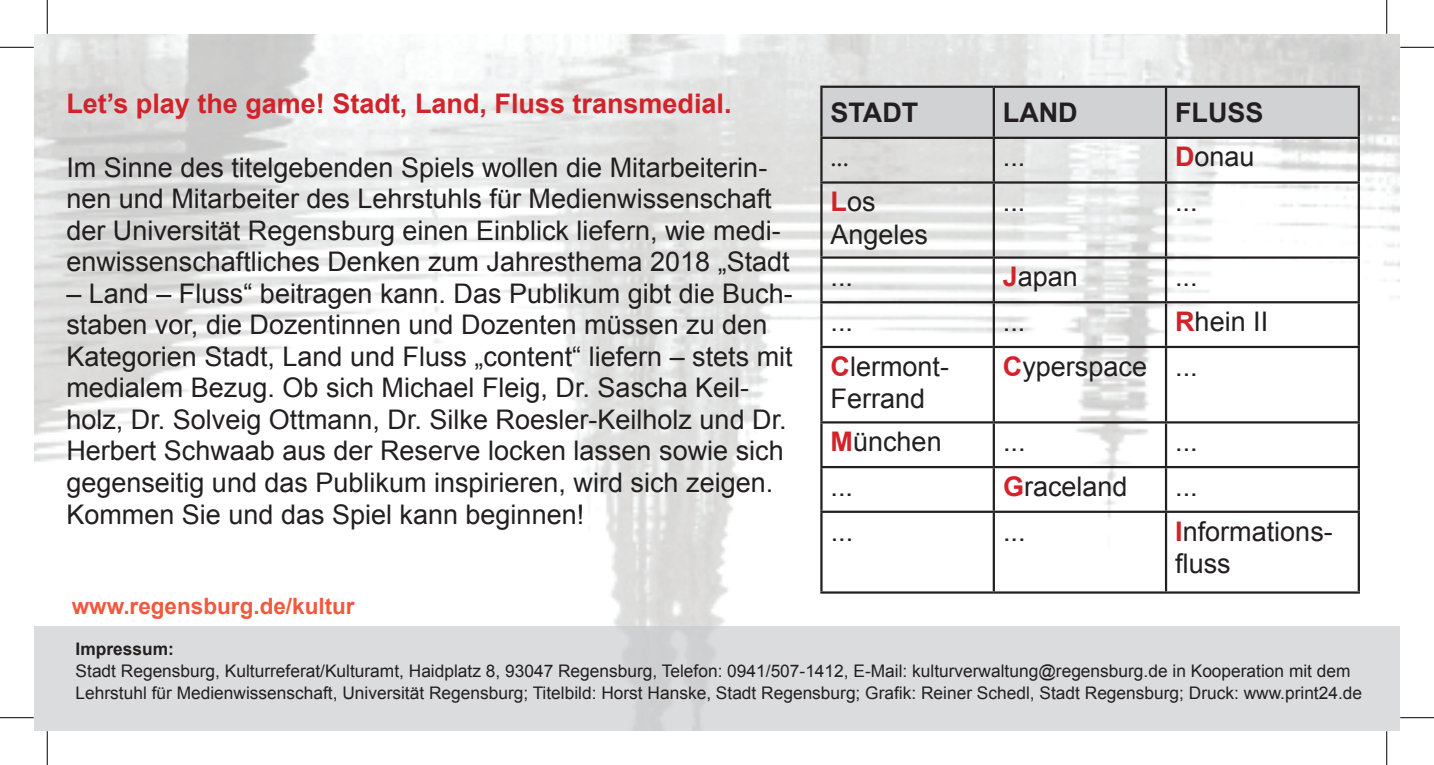
<style>
.page{position:relative;width:1434px;height:765px;background:#fff}
.page>*{position:absolute;margin:0;border:0;box-sizing:border-box;transform-origin:0 0}
.t1{font:27px/31.5px "Arial";color:#231f20}
.t2{font:700 27px "Arial";color:#d1232a}
.t3{font:700 27px "Arial";color:#231f20}
.t4{font:27px "Minion Pro";color:#231f20}
.t5{font:700 22.5px "Arial";color:#f0593e}
.t6{font:17.32px/21.6px "Arial";color:#231f20}
.t7{font:700 17.32px "Arial";color:#231f20}
.s1{font-weight:700;color:#d1232a}
</style>
<div class="page">
<img style="left:34px;top:34px;width:1365px;height:591px">
<div style="left:34px;top:625px;width:1365px;height:105px;background:#dbdcdd"></div>
<div style="left:823px;top:88px;width:535px;height:49px;background:#d1d2d4"></div>
<hr style="left:820px;top:86px;width:174px;height:2px;background:#231f20">
<hr style="left:820px;top:88px;width:3px;height:49px;background:#231f20">
<hr style="left:994px;top:86px;width:172px;height:2px;background:#231f20">
<hr style="left:993px;top:88px;width:2px;height:49px;background:#231f20">
<hr style="left:1166px;top:86px;width:194px;height:2px;background:#231f20">
<hr style="left:1165px;top:88px;width:2px;height:49px;background:#231f20">
<hr style="left:1358px;top:88px;width:2px;height:49px;background:#231f20">
<hr style="left:820px;top:137px;width:174px;height:2px;background:#231f20">
<hr style="left:820px;top:139px;width:3px;height:42px;background:#231f20">
<hr style="left:994px;top:137px;width:172px;height:2px;background:#231f20">
<hr style="left:993px;top:139px;width:2px;height:42px;background:#231f20">
<hr style="left:1166px;top:137px;width:194px;height:2px;background:#231f20">
<hr style="left:1165px;top:139px;width:2px;height:42px;background:#231f20">
<hr style="left:1358px;top:139px;width:2px;height:42px;background:#231f20">
<hr style="left:820px;top:181px;width:174px;height:2px;background:#231f20">
<hr style="left:820px;top:183px;width:3px;height:73px;background:#231f20">
<hr style="left:994px;top:181px;width:172px;height:2px;background:#231f20">
<hr style="left:993px;top:183px;width:2px;height:73px;background:#231f20">
<hr style="left:1166px;top:181px;width:194px;height:2px;background:#231f20">
<hr style="left:1165px;top:183px;width:2px;height:73px;background:#231f20">
<hr style="left:1358px;top:183px;width:2px;height:73px;background:#231f20">
<hr style="left:820px;top:256px;width:174px;height:2px;background:#231f20">
<hr style="left:820px;top:258px;width:3px;height:43px;background:#231f20">
<hr style="left:994px;top:256px;width:172px;height:2px;background:#231f20">
<hr style="left:993px;top:258px;width:2px;height:43px;background:#231f20">
<hr style="left:1166px;top:256px;width:194px;height:2px;background:#231f20">
<hr style="left:1165px;top:258px;width:2px;height:43px;background:#231f20">
<hr style="left:1358px;top:258px;width:2px;height:43px;background:#231f20">
<hr style="left:820px;top:301px;width:174px;height:2px;background:#231f20">
<hr style="left:820px;top:303px;width:3px;height:42px;background:#231f20">
<hr style="left:994px;top:301px;width:172px;height:2px;background:#231f20">
<hr style="left:993px;top:303px;width:2px;height:42px;background:#231f20">
<hr style="left:1166px;top:301px;width:194px;height:2px;background:#231f20">
<hr style="left:1165px;top:303px;width:2px;height:42px;background:#231f20">
<hr style="left:1358px;top:303px;width:2px;height:42px;background:#231f20">
<hr style="left:820px;top:345px;width:174px;height:3px;background:#231f20">
<hr style="left:820px;top:348px;width:3px;height:73px;background:#231f20">
<hr style="left:994px;top:345px;width:172px;height:3px;background:#231f20">
<hr style="left:993px;top:348px;width:2px;height:73px;background:#231f20">
<hr style="left:1166px;top:345px;width:194px;height:3px;background:#231f20">
<hr style="left:1165px;top:348px;width:2px;height:73px;background:#231f20">
<hr style="left:1358px;top:348px;width:2px;height:73px;background:#231f20">
<hr style="left:820px;top:421px;width:174px;height:2px;background:#231f20">
<hr style="left:820px;top:423px;width:3px;height:42px;background:#231f20">
<hr style="left:994px;top:421px;width:172px;height:2px;background:#231f20">
<hr style="left:993px;top:423px;width:2px;height:42px;background:#231f20">
<hr style="left:1166px;top:421px;width:194px;height:2px;background:#231f20">
<hr style="left:1165px;top:423px;width:2px;height:42px;background:#231f20">
<hr style="left:1358px;top:423px;width:2px;height:42px;background:#231f20">
<hr style="left:820px;top:465px;width:174px;height:3px;background:#231f20">
<hr style="left:820px;top:468px;width:3px;height:42px;background:#231f20">
<hr style="left:994px;top:465px;width:172px;height:3px;background:#231f20">
<hr style="left:993px;top:468px;width:2px;height:42px;background:#231f20">
<hr style="left:1166px;top:465px;width:194px;height:3px;background:#231f20">
<hr style="left:1165px;top:468px;width:2px;height:42px;background:#231f20">
<hr style="left:1358px;top:468px;width:2px;height:42px;background:#231f20">
<hr style="left:820px;top:510px;width:174px;height:2px;background:#231f20">
<hr style="left:820px;top:512px;width:3px;height:79px;background:#231f20">
<hr style="left:994px;top:510px;width:172px;height:2px;background:#231f20">
<hr style="left:993px;top:512px;width:2px;height:79px;background:#231f20">
<hr style="left:1166px;top:510px;width:194px;height:2px;background:#231f20">
<hr style="left:1165px;top:512px;width:2px;height:79px;background:#231f20">
<hr style="left:1358px;top:512px;width:2px;height:79px;background:#231f20">
<hr style="left:820px;top:591px;width:174px;height:2px;background:#231f20">
<hr style="left:994px;top:591px;width:172px;height:2px;background:#231f20">
<hr style="left:1166px;top:591px;width:194px;height:2px;background:#231f20">
<hr style="left:0;top:47px;width:34px;height:1px;background:#000">
<hr style="left:1400px;top:47px;width:34px;height:1px;background:#000">
<hr style="left:0;top:717px;width:34px;height:1px;background:#000">
<hr style="left:1400px;top:717px;width:34px;height:1px;background:#000">
<hr style="left:47px;top:0;width:1px;height:34px;background:#000">
<hr style="left:47px;top:730px;width:1px;height:34px;background:#000">
<hr style="left:1386px;top:0;width:1px;height:34px;background:#000">
<hr style="left:1386px;top:730px;width:1px;height:34px;background:#000">
<p class="t2" style="left:66px;top:85px;width:667px">Let’s play the game! Stadt, Land, Fluss transmedial.</p>
<p class="t1" style="left:66px;top:151px;width:725px">Im Sinne des titelgebenden Spiels wollen die Mitarbeiterin&shy;nen und Mitarbeiter des Lehrstuhls für Medienwissenschaft der Universität Regensburg einen Einblick liefern, wie medi&shy;enwissenschaftliches Denken zum Jahresthema 2018 „Stadt</p>
<p class="t1" style="left:66px;top:277px;width:728px">– Land – Fluss“ beitragen kann. Das Publikum gibt die Buch&shy;staben vor, die Dozentinnen und Dozenten müssen zu den Kategorien Stadt, Land und Fluss „content“ liefern – stets mit medialem Bezug. Ob sich Michael Fleig, Dr. Sascha Keil&shy;holz, Dr. Solveig Ottmann, Dr. Silke Roesler-Keilholz und Dr.<br>Herbert Schwaab aus der Reserve locken lassen sowie sich gegenseitig und das Publikum inspirieren, wird sich zeigen.<br>Kommen Sie und das Spiel kann beginnen!</p>
<p class="t5" style="left:72px;top:590px;width:284px">www.regensburg.de/kultur</p>
<p class="t3" style="left:830px;top:93px;width:89px">STADT</p>
<p class="t3" style="left:1003px;top:93px;width:76px">LAND</p>
<p class="t3" style="left:1175px;top:93px;width:90px">FLUSS</p>
<p class="t4" style="left:830px;top:140px;width:20px">...</p>
<p class="t1" style="left:1003px;top:141px;width:24px">...</p>
<p class="t1" style="left:1175px;top:141px;width:81px"><span class="s1">D</span>onau</p>
<p class="t1" style="left:830px;top:185px;width:99px;line-height:32.4px"><span class="s1">L</span>os<br>Angeles</p>
<p class="t1" style="left:830px;top:261px;width:24px">...</p>
<p class="t1" style="left:1003px;top:186px;width:24px">...</p>
<p class="t1" style="left:1175px;top:186px;width:24px">...</p>
<p class="t1" style="left:1003px;top:261px;width:77px"><span class="s1">J</span>apan</p>
<p class="t1" style="left:1175px;top:261px;width:24px">...</p>
<p class="t1" style="left:830px;top:305px;width:24px">...</p>
<p class="t1" style="left:1003px;top:305px;width:24px">...</p>
<p class="t1" style="left:1175px;top:305px;width:95px"><span class="s1">R</span>hein II</p>
<p class="t1" style="left:831px;top:349px;width:120px;line-height:32.4px"><span class="s1">C</span>lermont-<br>Ferrand</p>
<p class="t1" style="left:1003px;top:350px;width:196px"><span class="s1">C</span>yperspace ...</p>
<p class="t1" style="left:831px;top:425px;width:113px"><span class="s1">M</span>ünchen</p>
<p class="t1" style="left:1003px;top:425px;width:24px">...</p>
<p class="t1" style="left:1175px;top:425px;width:24px">...</p>
<p class="t1" style="left:831px;top:470px;width:24px">...</p>
<p class="t1" style="left:1003px;top:470px;width:126px"><span class="s1">G</span>raceland</p>
<p class="t1" style="left:831px;top:515px;width:24px">...</p>
<p class="t1" style="left:1003px;top:515px;width:24px">...</p>
<p class="t1" style="left:1175px;top:470px;width:24px">...</p>
<p class="t1" style="left:1175px;top:514px;width:159px;line-height:32.4px"><span class="s1">I</span>nformations&shy;fluss</p>
<p class="t7" style="left:76px;top:636px;width:100px">Impressum:</p>
<p class="t6" style="left:76px;top:659px;width:1288px">Stadt Regensburg, Kulturreferat/Kulturamt, Haidplatz 8, 93047 Regensburg, Telefon: 0941/507-1412, E-Mail: kulturverwaltung@regensburg.de in Kooperation mit dem<br>Lehrstuhl für Medienwissenschaft, Universität Regensburg; Titelbild: Horst Hanske, Stadt Regensburg; Grafik: Reiner Schedl, Stadt Regensburg; Druck: www.print24.de</p>
</div>
